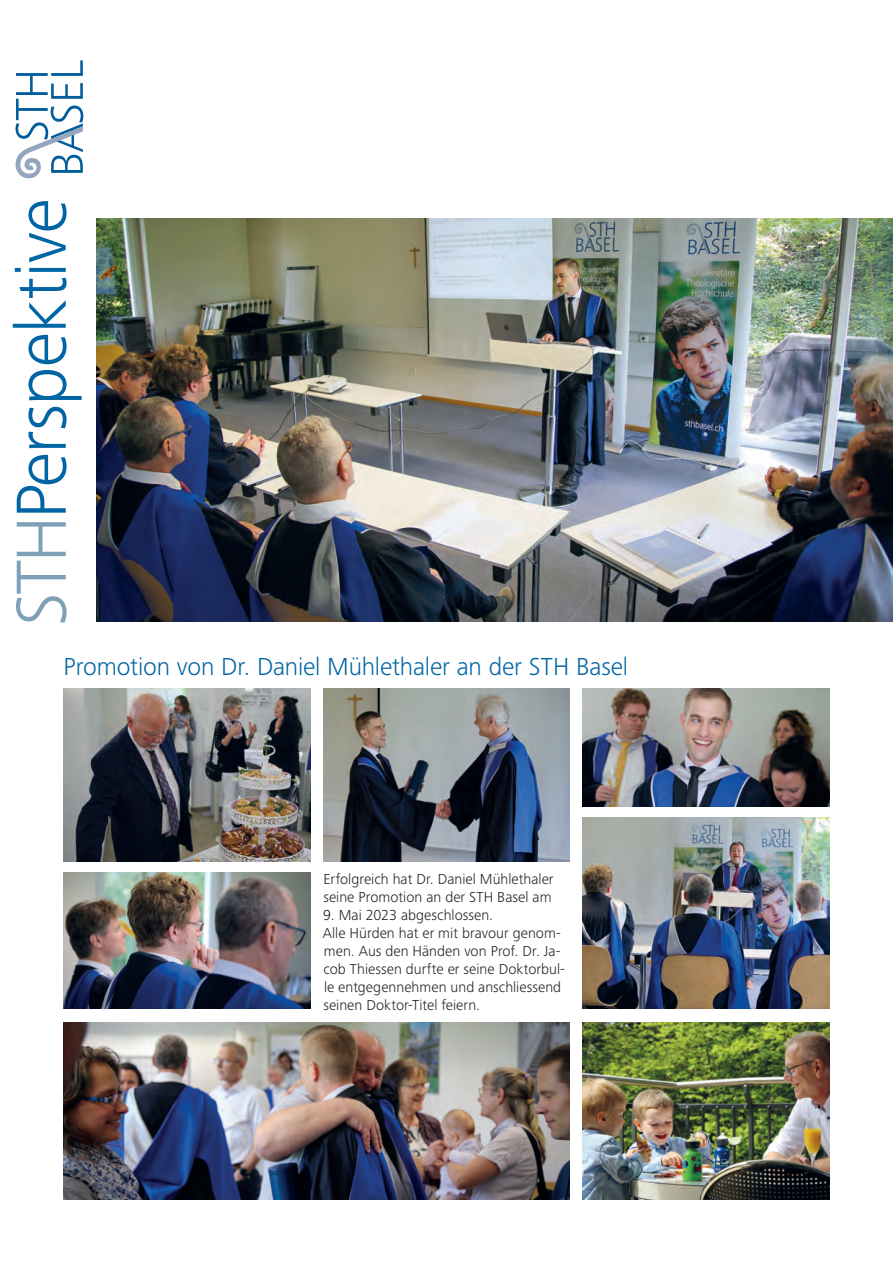
<style>
.page{position:relative;width:893px;height:1263px;background:#fff}
.page>*{position:absolute;margin:0;border:0;box-sizing:border-box;transform-origin:0 0}
.t1{font:300 73.5px "Frutiger Next Pro";letter-spacing:-.015em;color:#0065a4}
.t2{font:300 25.5px "Frutiger Next Pro";letter-spacing:-.005em;color:#0065a4}
.t3{font:300 15px/18px "Frutiger Next Pro";letter-spacing:.005em;color:#231f20}
.s1{color:#7ea1b7}
</style>
<div class="page">
<svg style="left:15px;top:60px;width:68px;height:119px"></svg>
<img style="left:96px;top:218px;width:797px;height:404px">
<img style="left:64px;top:873px;width:246px;height:136px">
<img style="left:583px;top:817px;width:246px;height:192px">
<img style="left:323px;top:689px;width:246px;height:172px">
<img style="left:64px;top:689px;width:246px;height:172px">
<img style="left:583px;top:1022px;width:246px;height:177px">
<img style="left:582px;top:689px;width:247px;height:118px">
<img style="left:64px;top:1022px;width:506px;height:177px">
<p class="t1" style="left:-1px;top:626px;width:429px;rotate:-90deg"><span class="s1">STH</span>Perspektive</p>
<p class="t2" style="left:64px;top:651px;width:566px">Promotion von Dr. Daniel Mühlethaler an der STH Basel</p>
<p class="t3" style="left:323px;top:870px;width:232px">Erfolgreich hat Dr. Daniel Mühlethaler seine Promotion an der STH Basel am</p>
<p class="t3" style="left:323px;top:906px;width:171px">9. Mai 2023 abgeschlossen.</p>
<p class="t3" style="left:323px;top:924px;width:244px">Alle Hürden hat er mit bravour genom&shy;men. Aus den Händen von Prof. Dr. Ja&shy;cob Thiessen durfte er seine Doktorbul&shy;le entgegennehmen und anschliessend seinen Doktor-Titel feiern.</p>
</div>
